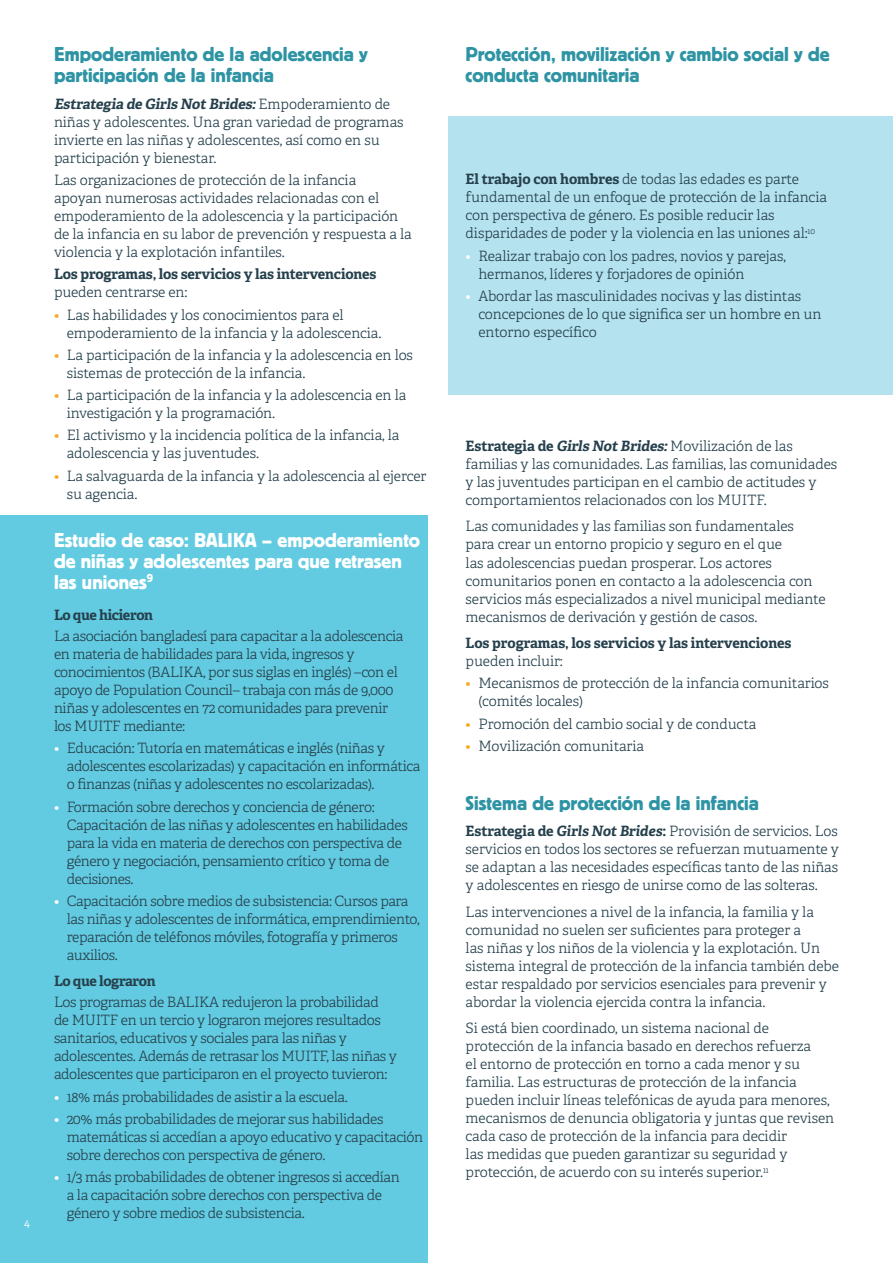
<style>
.page{position:relative;width:893px;height:1263px;background:#fff}
.page>*{position:absolute;margin:0;border:0;box-sizing:border-box;transform-origin:0 0}
.Sub_Head-Level_2{font:21px/21px "Platz";color:#2e94a4}
.Sub_Head-Level_1{font:21px/21px "Platz";color:#fff}
.Body_Text{font:300 14.25px/18px "Adelle";letter-spacing:-.005em;color:#26414d}
.Bulleted{font:300 14.25px/18px "Adelle";letter-spacing:-.005em;color:#26414d}
.Bulleted-2{font:300 14.25px/18px "Adelle";letter-spacing:-.025em;color:#26414d}
.Body_Text-2{font:300 14.25px/18px "Adelle";letter-spacing:-.025em;color:#26414d}
.Bulleted-3{font:700 14.25px/18px "Adelle";letter-spacing:-.01em;color:#26414d}
.Body_Text-3{font:300 12px "Adelle";color:#fff}
.s1{font-weight:700;font-style:italic}
.s2{font-weight:300}
.s3{color:#f9a71b}
.s4{color:#fff}
.s5{font-weight:700}
</style>
<div class="page">
<div style="left:449px;top:116px;width:444px;height:278px;background:#b5e2ef"></div>
<div style="left:0;top:516px;width:427px;height:747px;background:#63cbe1"></div>
<p class="Body_Text-3" style="left:24px;top:1216px;width:7px">4</p>
<p class="Sub_Head-Level_2" style="left:54px;top:44px;width:315px">Empoderamiento de la adolescencia y participación de la infancia</p>
<p class="Bulleted" style="left:54px;top:95px;width:351px"><span class="s1">Estrategia de Girls Not Brides:</span>E m p o d e r a m i e n t o d e niñas y adolescentes. Una gran variedad de programas invierte en las niñas y adolescentes, así como en su participación y bienestar.</p>
<p class="Bulleted" style="left:54px;top:171px;width:359px">Las organizaciones de protección de la infancia<br>apoyan numerosas actividades relacionadas con el empoderamiento de la adolescencia y la participación de la infancia en su labor de prevención y respuesta a la violencia y la explotación infantiles.</p>
<p class="Bulleted-3" style="left:54px;top:265px;width:324px">Los programas, los servicios y las intervenciones <span class="s2">pueden centrarse en:</span></p>
<p class="Bulleted" style="left:67px;top:306px;width:316px;text-indent:-13px"><span class="s3">•</span> Las habilidades y los conocimientos para el empoderamiento de la infancia y la adolescencia.</p>
<p class="Bulleted" style="left:67px;top:346px;width:348px;text-indent:-13px"><span class="s3">•</span> La participación de la infancia y la adolescencia en los sistemas de protección de la infancia.</p>
<p class="Bulleted" style="left:67px;top:386px;width:341px;text-indent:-13px"><span class="s3">•</span> La participación de la infancia y la adolescencia en la investigación y la programación.</p>
<p class="Bulleted" style="left:67px;top:427px;width:334px;text-indent:-13px"><span class="s3">•</span> El activismo y la incidencia política de la infancia, la adolescencia y las juventudes.</p>
<p class="Bulleted" style="left:67px;top:467px;width:361px;text-indent:-13px"><span class="s3">•</span> La salvaguarda de la infancia y la adolescencia al ejercer su agencia.</p>
<p class="Sub_Head-Level_1" style="left:54px;top:530px;width:368px">Estudio de caso: BALIKA – empoderamiento de niñas y adolescentes para que retrasen las uniones<sup>9</sup></p>
<p class="Bulleted-3" style="left:54px;top:606px;width:101px">Lo que hicieron</p>
<p class="Bulleted-2" style="left:54px;top:627px;width:351px">La asociación bangladesí para capacitar a la adolescencia en materia de habilidades para la vida, ingresos y conocimientos (BALIKA, por sus siglas en inglés) –con el apoyo de Population Council– trabaja con más de 9,000 niñas y adolescentes en 72 comunidades para prevenir los MUITF mediante:</p>
<p class="Bulleted-2" style="left:67px;top:739px;width:355px;text-indent:-13px"><span class="s4">•</span> Educación: Tutoría en matemáticas e inglés (niñas y adolescentes escolarizadas) y capacitación en informática o finanzas (niñas y adolescentes no escolarizadas).</p>
<p class="Bulleted-2" style="left:67px;top:798px;width:342px;text-indent:-13px"><span class="s4">•</span> Formación sobre derechos y conciencia de género:<br>Capacitación de las niñas y adolescentes en habilidades para la vida en materia de derechos con perspectiva de género y negociación, pensamiento crítico y toma de decisiones.</p>
<p class="Bulleted-2" style="left:67px;top:892px;width:354px;text-indent:-13px"><span class="s4">•</span> Capacitación sobre medios de subsistencia: Cursos para las niñas y adolescentes de informática, emprendimiento, reparación de teléfonos móviles, fotografía y primeros auxilios.</p>
<p class="Bulleted-3" style="left:54px;top:972px;width:103px">Lo que lograron</p>
<p class="Body_Text-2" style="left:54px;top:993px;width:344px">Los programas de BALIKA redujeron la probabilidad de MUITF en un tercio y lograron mejores resultados sanitarios, educativos y sociales para las niñas y adolescentes. Además de retrasar los MUITF, las niñas y adolescentes que participaron en el proyecto tuvieron:</p>
<p class="Bulleted-2" style="left:54px;top:1088px;width:295px"><span class="s4">•</span> 18% más probabilidades de asistir a la escuela.</p>
<p class="Bulleted-2" style="left:67px;top:1110px;width:358px;text-indent:-13px"><span class="s4">•</span> 20% más probabilidades de mejorar sus habilidades matemáticas si accedían a apoyo educativo y capacitación sobre derechos con perspectiva de género.</p>
<p class="Bulleted-2" style="left:67px;top:1168px;width:335px;text-indent:-13px"><span class="s4">•</span> 1/3 más probabilidades de obtener ingresos si accedían a la capacitación sobre derechos con perspectiva de género y sobre medios de subsistencia.</p>
<p class="Sub_Head-Level_2" style="left:466px;top:44px;width:365px">Protección, movilización y cambio social y de conducta comunitaria</p>
<p class="Bulleted" style="left:466px;top:170px;width:363px"><span class="s5">El trabajo con hombres</span> de todas las edades es parte fundamental de un enfoque de protección de la infancia con perspectiva de género. Es posible reducir las disparidades de poder y la violencia en las uniones al:<sup>10</sup></p>
<p class="Bulleted" style="left:478px;top:247px;width:309px;text-indent:-13px"><span class="s4">•</span> Realizar trabajo con los padres, novios y parejas, hermanos, líderes y forjadores de opinión</p>
<p class="Bulleted" style="left:478px;top:287px;width:344px;text-indent:-13px"><span class="s4">•</span> Abordar las masculinidades nocivas y las distintas concepciones de lo que significa ser un hombre en un entorno específico</p>
<p class="Body_Text" style="left:466px;top:437px;width:373px"><span class="s5">Estrategia de</span> <span class="s1">Girls Not Brides:</span>Movilización de las familias y las comunidades. Las familias, las comunidades y las juventudes participan en el cambio de actitudes y comportamientos relacionados con los MUITF.</p>
<p class="Body_Text" style="left:466px;top:518px;width:361px">Las comunidades y las familias son fundamentales para crear un entorno propicio y seguro en el que<br>las adolescencias puedan prosperar. Los actores comunitarios ponen en contacto a la adolescencia con servicios más especializados a nivel municipal mediante mecanismos de derivación y gestión de casos.</p>
<p class="Bulleted-3" style="left:466px;top:634px;width:327px">Los programas, los servicios y las intervenciones <span class="s2">pueden incluir:</span></p>
<p class="Bulleted" style="left:478px;top:674px;width:352px;text-indent:-13px"><span class="s3">•</span> Mecanismos de protección de la infancia comunitarios (comités locales)</p>
<p class="Bulleted" style="left:466px;top:715px;width:292px"><span class="s3">•</span> Promoción del cambio social y de conducta</p>
<p class="Bulleted" style="left:466px;top:737px;width:180px"><span class="s3">•</span> Movilización comunitaria</p>
<p class="Sub_Head-Level_2" style="left:466px;top:792px;width:295px">Sistema de protección de la infancia</p>
<p class="Body_Text" style="left:466px;top:822px;width:375px;text-align:justify"><span class="s5">Estrategia de</span> <span class="s1">Girls Not Brides</span><span class="s5">:</span> Provisión de servicios. Los servicios en todos los sectores se refuerzan mutuamente y se adaptan a las necesidades específicas tanto de las niñas y adolescentes en riesgo de unirse como de las solteras.</p>
<p class="Body_Text" style="left:466px;top:903px;width:375px">Las intervenciones a nivel de la infancia, la familia y la comunidad no suelen ser suficientes para proteger a<br>las niñas y los niños de la violencia y la explotación. Un sistema integral de protección de la infancia también debe estar respaldado por servicios esenciales para prevenir y abordar la violencia ejercida contra la infancia.</p>
<p class="Body_Text" style="left:466px;top:1019px;width:370px">Si está bien coordinado, un sistema nacional de protección de la infancia basado en derechos refuerza<br>el entorno de protección en torno a cada menor y su familia. Las estructuras de protección de la infancia pueden incluir líneas telefónicas de ayuda para menores, mecanismos de denuncia obligatoria y juntas que revisen cada caso de protección de la infancia para decidir<br>las medidas que pueden garantizar su seguridad y protección, de acuerdo con su interés superior.<sup>11</sup></p>
</div>
